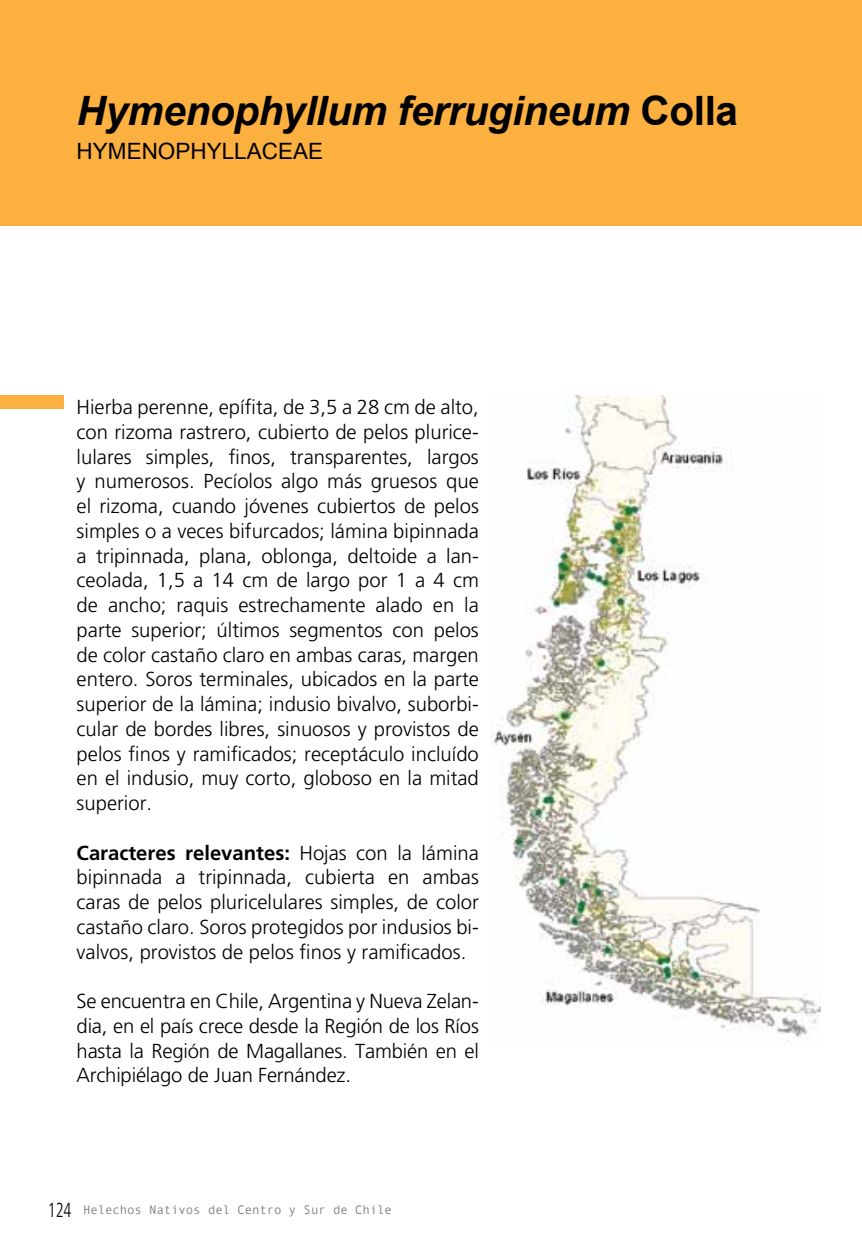
<style>
.page{position:relative;width:862px;height:1244px;background:#fff}
.page>*{position:absolute;margin:0;border:0;box-sizing:border-box;transform-origin:0 0}
.t1{font:italic 700 40.5px "Arial";letter-spacing:-.01em;color:#000}
.t2{font:22.5px "Arial";color:#000}
.t3{font:300 20.25px/24.8px "Frutiger LT Std";color:#000;text-align:justify}
.t4{font:12.38px "Andale Mono";letter-spacing:-.01em;color:#808285}
.s1{font-style:normal}
.s2{font-weight:700}
.s3{font-family:"Frutiger LT Std";font-weight:300;font-stretch:condensed;font-size:20.25px;color:#000}
</style>
<div class="page">
<div style="left:0;top:395px;width:64px;height:14px;background:#fbb040"></div>
<div style="left:0;top:0;width:861px;height:226px;background:#fbb040"></div>
<img style="left:491px;top:395px;width:329px;height:646px">
<h1 class="t1" style="left:77px;top:88px;width:662px">Hymenophyllum ferrugineum <span class="s1">Colla</span></h1>
<p class="t2" style="left:77px;top:138px;width:248px">HYMENOPHYLLACEAE</p>
<p class="t3" style="left:77px;top:395px;width:403px">Hierba perenne, epífita, de 3,5 a 28 cm de alto, con rizoma rastrero, cubierto de pelos plurice&shy;lulares simples, finos, transparentes, largos y numerosos. Pecíolos algo más gruesos que el rizoma, cuando jóvenes cubiertos de pelos simples o a veces bifurcados; lámina bipinnada a tripinnada, plana, oblonga, deltoide a lan&shy;ceolada, 1,5 a 14 cm de largo por 1 a 4 cm de ancho; raquis estrechamente alado en la parte superior; últimos segmentos con pelos de color castaño claro en ambas caras, margen entero. Soros terminales, ubicados en la parte superior de la lámina; indusio bivalvo, suborbi&shy;cular de bordes libres, sinuosos y provistos de pelos finos y ramificados; receptáculo incluído en el indusio, muy corto, globoso en la mitad superior.</p>
<p class="t3" style="left:77px;top:840px;width:403px"><span class="s2">Caracteres relevantes:</span> Hojas con la lámina bipinnada a tripinnada, cubierta en ambas caras de pelos pluricelulares simples, de color castaño claro. Soros protegidos por indusios bi&shy;valvos, provistos de pelos finos y ramificados.</p>
<p class="t3" style="left:77px;top:989px;width:403px">Se encuentra en Chile, Argentina y Nueva Zelan&shy;dia, en el país crece desde la Región de los Ríos hasta la Región de Magallanes. También en el Archipiélago de Juan Fernández.</p>
<p class="t4" style="left:48px;top:1202px;width:345px"><span class="s3">124</span> Helechos Nativos del Centro y Sur de Chile</p>
</div>
